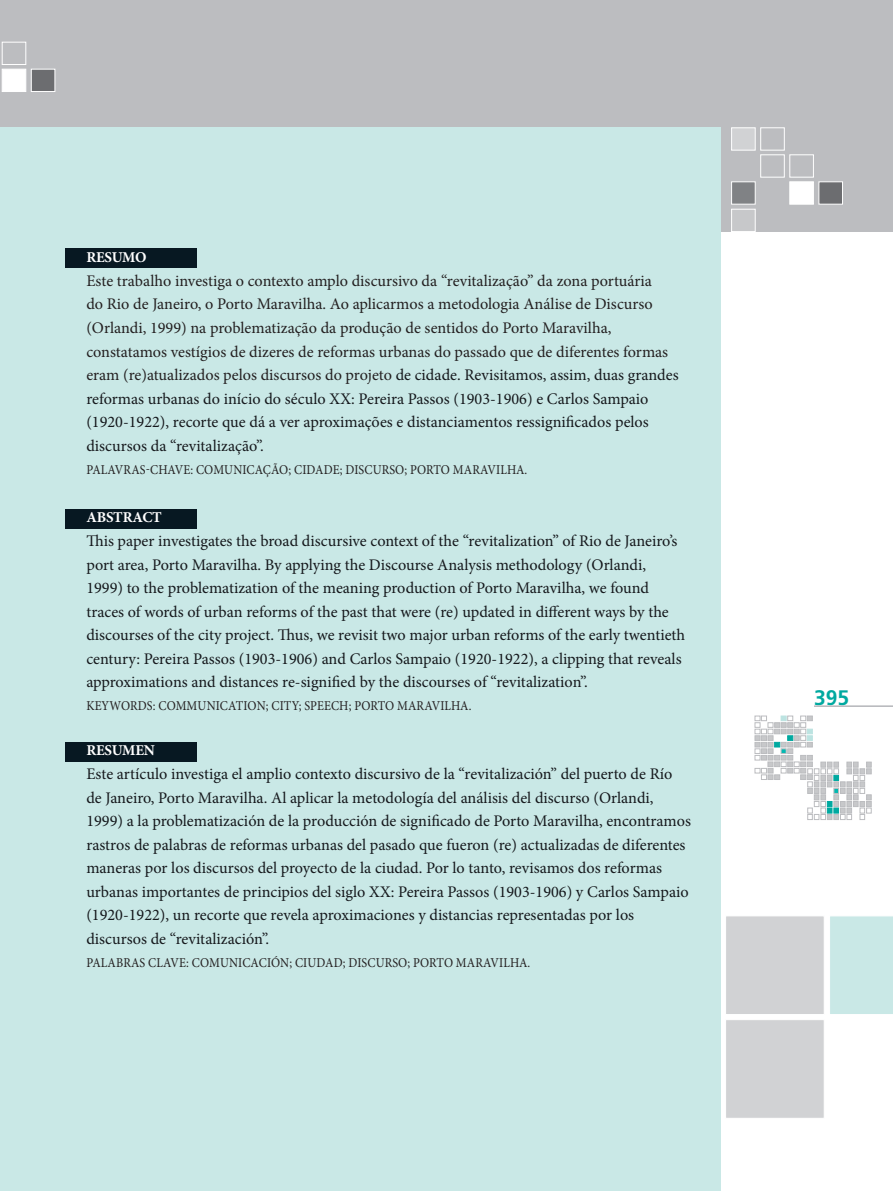
<style>
.page{position:relative;width:893px;height:1191px;background:#fff}
.page>*{position:absolute;margin:0;border:0;box-sizing:border-box;transform-origin:0 0}
.t1{font:700 21px "Frutiger";color:#00a9a0}
.t2{font:16.2px/23.5px "Minion Pro";color:#15181c}
.t3{font:16.2px/23.5px "Minion Pro";color:#231f20}
.t4{font:700 15px "Minion Pro";letter-spacing:-.015em;color:#fff}
.t5{font:13.5px "Minion Pro";letter-spacing:.01em;color:#231f20;scale:.9 1}
.s1{color:#15181c}
</style>
<div class="page">
<svg style="left:755px;top:716px;width:116px;height:103px"></svg>
<hr style="left:814px;top:706px;width:79px;height:1px;background:#b2b3b7">
<div style="left:0;top:0;width:893px;height:232px;background:#bcbdc0"></div>
<div style="left:725px;top:915px;width:100px;height:100px;background:#d1d2d4;border:1px solid #fff"></div>
<div style="left:830px;top:916px;width:63px;height:98px;background:#c9e8e6"></div>
<div style="left:731px;top:182px;width:24px;height:22px;background:#808285"></div>
<div style="left:790px;top:182px;width:24px;height:22px;background:#fff"></div>
<div style="left:819px;top:182px;width:24px;height:22px;background:#6c6d70"></div>
<div style="left:760px;top:155px;width:24px;height:22px;border:1px solid #fff"></div>
<div style="left:790px;top:155px;width:24px;height:22px;border:1px solid #fff"></div>
<div style="left:731px;top:128px;width:24px;height:22px;background:#d1d2d4;border:1px solid #fff"></div>
<div style="left:760px;top:128px;width:24px;height:22px;border:1px solid #fff"></div>
<div style="left:731px;top:209px;width:24px;height:23px;background:#c7c8ca;border:1px solid #fff"></div>
<div style="left:2px;top:69px;width:24px;height:23px;background:#fff"></div>
<div style="left:31px;top:69px;width:24px;height:23px;background:#6c6d70;border:1px solid #fff"></div>
<div style="left:2px;top:42px;width:24px;height:23px;border:1px solid #fff"></div>
<div style="left:725px;top:1019px;width:100px;height:99px;background:#d1d2d4;border:1px solid #fff"></div>
<div style="left:0;top:128px;width:721px;height:1063px;background:#c9e8e6"></div>
<div style="left:65px;top:248px;width:131px;height:20px;background:#071822"></div>
<div style="left:65px;top:509px;width:131px;height:19px;background:#071822"></div>
<div style="left:65px;top:742px;width:131px;height:19px;background:#071822"></div>
<p class="t4" style="left:86px;top:247px;width:62px">RESUMO</p>
<p class="t3" style="left:86px;top:269px;width:594px">Este trabalho investiga o contexto amplo discursivo da “revitalização” da zona portuária<br>do Rio de Janeiro, o Porto Maravilha. Ao aplicarmos a metodologia Análise de Discurso (Orlandi, 1999) na problematização da produção de sentidos do Porto Maravilha, constatamos vestígios de dizeres de reformas urbanas do passado que de diferentes formas eram (re)atualizados pelos discursos do projeto <span class="s1">de cidade. Revisitamos, assim, duas grandes reformas urbanas do início do século XX: Pereira Passos (1903-1906) e Carlos Sampaio (1920-1922), recorte que dá a ver aproximações e distanciamentos ressignificados pelos discursos da “revitalização”.</span></p>
<p class="t5" style="left:86px;top:461px;width:491px">PALAVRAS-CHAVE: COMUNICAÇÃO; CIDADE; DISCURSO; PORTO MARAVILHA.</p>
<p class="t4" style="left:86px;top:507px;width:77px">ABSTRACT</p>
<p class="t2" style="left:86px;top:529px;width:600px">This paper investigates the broad discursive context of the “revitalization” of Rio de Janeiro’s port area, Porto Maravilha. By applying the Discourse Analysis methodology (Orlandi, 1999) to the problematization of the meaning production of Porto Maravilha, we found traces of words of urban reforms of the past that were (re) updated in different ways by the discourses of the city project. Thus, we revisit two major urban reforms of the early twentieth century: Pereira Passos (1903-1906) and Carlos Sampaio (1920-1922), a clipping that reveals approximations and distances re-signified by the discourses of “revitalization”.</p>
<p class="t5" style="left:86px;top:696px;width:429px">KEYWORDS: COMMUNICATION; CITY; SPEECH; PORTO MARAVILHA.</p>
<p class="t4" style="left:86px;top:740px;width:70px">RESUMEN</p>
<p class="t2" style="left:86px;top:762px;width:606px">Este artículo investiga el amplio contexto discursivo de la “revitalización” del puerto de Río de Janeiro, Porto Maravilha. Al aplicar la metodología del análisis del discurso (Orlandi, 1999) a la problematización de la producción de significado de Porto Maravilha, encontramos rastros de palabras de reformas urbanas del pasado que fueron (re) actualizadas de diferentes maneras por los discursos del proyecto de la ciudad. Por lo tanto, revisamos dos reformas urbanas importantes de principios del siglo XX: Pereira Passos (1903-1906) y Carlos Sampaio (1920-1922), un recorte que revela aproximaciones y distancias representadas por los discursos de “revitalización”.</p>
<p class="t5" style="left:86px;top:954px;width:495px">PALABRAS CLAVE: COMUNICACIÓN; CIUDAD; DISCURSO; PORTO MARAVILHA.</p>
<p class="t1" style="left:814px;top:685px;width:37px">395</p>
</div>
